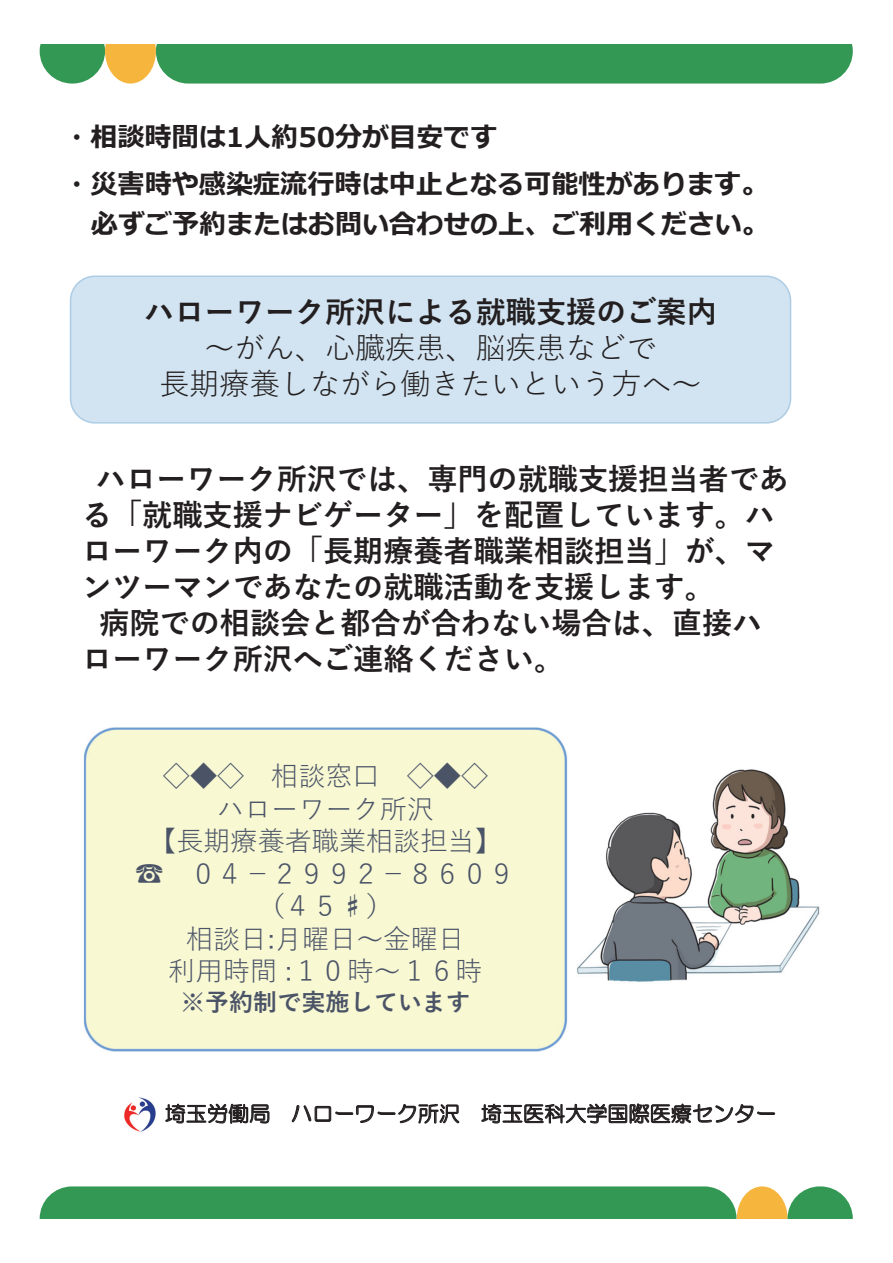
<style>
.page{position:relative;width:893px;height:1263px;background:#fff}
.page>*{position:absolute;margin:0;border:0;box-sizing:border-box;transform-origin:0 0}
.t1{font:700 30.15px "Yu Gothic";color:#231f20}
.t2{font:30.15px/36.2px "Yu Gothic";color:#231f20;text-align:center}
.t3{font:27.15px/32.5px "Yu Gothic";color:#4b5467;text-align:center}
.t4{font:700 27.15px/47.1px "Meiryo";color:#231f20}
.t5{font:700 24.15px "Yu Gothic";color:#4b5467}
.t6{font:21.15px "HG Maru Gothic MPRO";color:#231f20}
</style>
<div class="page">
<svg style="left:40px;top:44px;width:813px;height:40px;background:#479e5a"></svg>
<svg style="left:40px;top:1186px;width:813px;height:33px;background:#489f5c"></svg>
<div style="left:71px;top:276px;width:719px;height:147px;background:#d2e4f1;border-radius:24px"></div>
<div style="left:70px;top:275px;width:721px;height:149px;border:2px solid #adcce5;border-radius:24px"></div>
<div style="left:84px;top:727px;width:479px;height:325px;background:#f8f8d3"></div>
<img style="left:540px;top:727px;width:280px;height:308px">
<img style="left:124px;top:1097px;width:32px;height:35px">
<p class="t4" style="left:63px;top:115px;width:707px">・相談時間は1人約50分が目安です<br>・災害時や感染症流⾏時は中⽌となる可能性があります。</p>
<p class="t4" style="left:91px;top:202px;width:679px">必ずご予約またはお問い合わせの上、ご利⽤ください。</p>
<p class="t1" style="left:144px;top:295px;width:574px">ハローワーク所沢による就職支援のご案内</p>
<p class="t2" style="left:159px;top:326px;width:544px">〜がん、⼼臓疾患、脳疾患などで<br>⻑期療養しながら働きたいという⽅へ〜</p>
<p class="t1" style="left:96px;top:462px;width:695px">ハローワーク所沢では、専門の就職支援担当者であ</p>
<p class="t1" style="left:82px;top:498px;width:695px">る「就職支援ナビゲーター」を配置しています。ハ</p>
<p class="t1" style="left:82px;top:534px;width:695px">ローワーク内の「⻑期療養者職業相談担当」が、マ</p>
<p class="t1" style="left:82px;top:570px;width:634px">ンツーマンであなたの就職活動を支援します。</p>
<p class="t1" style="left:99px;top:606px;width:664px">病院での相談会と都合が合わない場合は、直接ハ</p>
<p class="t1" style="left:82px;top:642px;width:484px">ローワーク所沢へご連絡ください。</p>
<p class="t3" style="left:136px;top:756px;width:381px">◇◆◇ 相談窓口 ◇◆◇<br>ハローワーク所沢<br>【⻑期療養者職業相談担当】☎ ０４−２９９２−８６０９（４５♯）<br>相談日:⽉曜日〜⾦曜日<br>利用時間 :１０時〜１６時</p>
<p class="t5" style="left:181px;top:988px;width:291px">※予約制で実施しています</p>
<p class="t6" style="left:165px;top:1103px;width:613px">埼玉労働局 ハローワーク所沢 埼玉医科大学国際医療センター</p>
</div>
